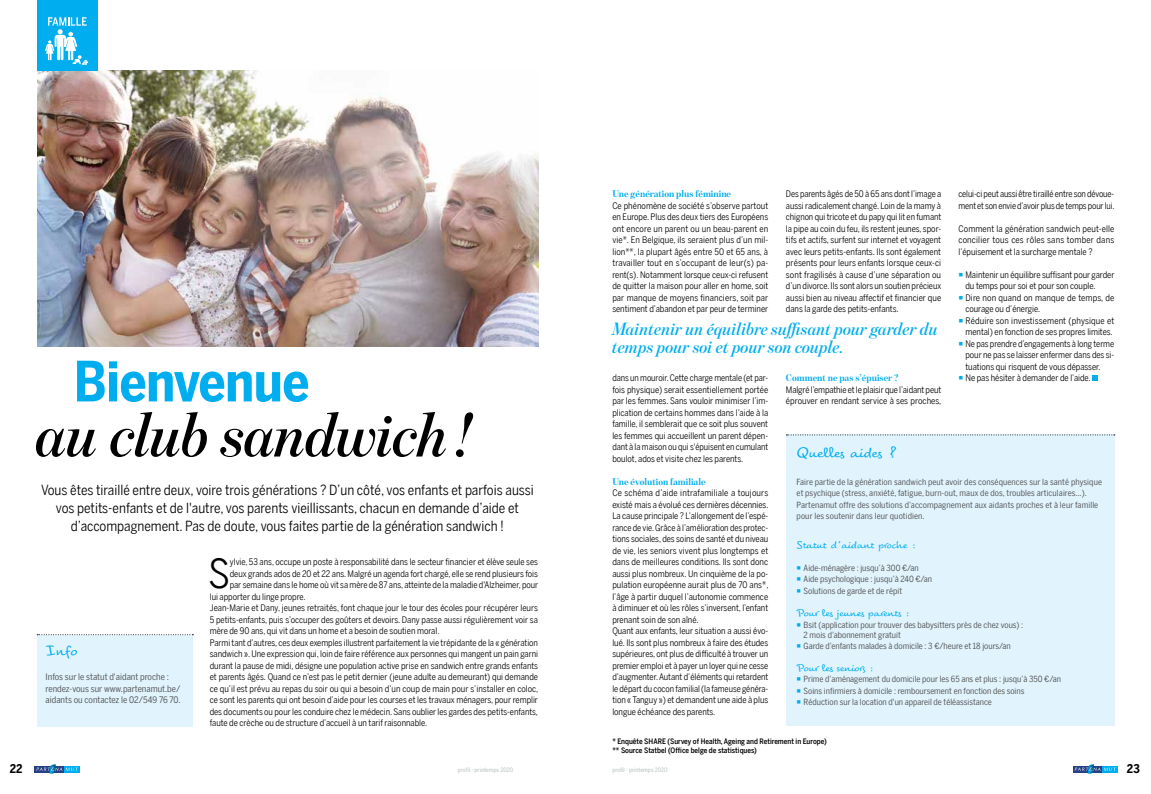
<style>
.page{position:relative;width:1151px;height:794px;background:#fff}
.page>*{position:absolute;margin:0;border:0;box-sizing:border-box;transform-origin:0 0}
.t1{font:italic 600 63.4px "Benton Mod Disp";letter-spacing:-.015em;color:#000}
.t2{font:700 55px "Benton Sans Cond";letter-spacing:-.01em;color:#00aeef}
.t3{font:40.1px "Benton Sans Cond";color:#000}
.t4{font:italic 600 18px/18px "Benton Mod Disp";color:#00aeef}
.t5{font:14px/18px "Benton Sans Cond";color:#000;text-align:center}
.t6{font:14px "Tornac";letter-spacing:-.01em;color:#00aeef}
.t7{font:700 condensed 12px "Benton Sans";color:#000}
.t8{font:700 10px "Benton Mod Disp";color:#00aeef}
.t9{font:10px "Tornac";letter-spacing:-.01em;color:#00aeef}
.t10{font:9px/11.5px "Benton Sans Cond";color:#000;text-align:justify}
.t11{font:9px/11.5px "Benton Sans Cond";color:#58595b}
.t12{font:8.5px/11.5px "Benton Sans Cond";color:#58595b}
.t13{font:500 7.5px/9px "Benton Sans Cond";color:#000}
.t14{font:condensed 6px "Benton Sans";color:#b5bebe}
.s1{color:#00aeef}
</style>
<div class="page">
<img style="left:37px;top:71px;width:501px;height:275px">
<div style="left:37px;top:0;width:61px;height:71px;background:#00aeef"></div>
<svg style="left:45px;top:17px;width:43px;height:48px"></svg>
<div style="left:786px;top:434px;width:328px;height:292px;background:#e1f4fd"></div>
<svg style="left:786px;top:434px;width:329px;height:1px"></svg>
<div style="left:37px;top:634px;width:156px;height:92px;background:#e1f4fd"></div>
<svg style="left:37px;top:634px;width:156px;height:1px"></svg>
<svg style="left:1092px;top:375px;width:6px;height:6px"></svg>
<svg style="left:35px;top:766px;width:2px;height:6px"></svg>
<div style="left:64px;top:765px;width:15px;height:7px;background:#00aeef"></div>
<svg style="left:37px;top:764px;width:41px;height:9px"></svg>
<svg style="left:1073px;top:766px;width:2px;height:6px"></svg>
<div style="left:1102px;top:765px;width:15px;height:7px;background:#00aeef"></div>
<svg style="left:1075px;top:764px;width:41px;height:9px"></svg>
<h2 class="t2" style="left:74px;top:349px;width:237px">Bienvenue</h2>
<h1 class="t1" style="left:37px;top:399px;width:437px">au club sandwich !</h1>
<p class="t5" style="left:41px;top:480px;width:494px">Vous êtes tiraillé entre deux, voire trois générations ? D’un côté, vos enfants et parfois aussi vos petits-enfants et de l'autre, vos parents vieillissants, chacun en demande d’aide et d’accompagnement. Pas de doute, vous faites partie de la génération sandwich !</p>
<h3 class="t6" style="left:46px;top:641px;width:34px">Info</h3>
<p class="t11" style="left:46px;top:671px;width:136px">Infos sur le statut d'aidant proche : rendez-vous sur www.partenamut.be/ aidants ou contactez le 02/549 76 70.</p>
<h3 class="t3" style="left:208px;top:550px;width:23px">S</h3>
<p class="t10" style="left:230px;top:556px;width:310px">ylvie, 53 ans, occupe un poste à responsabilité dans le secteur financier et élève seule ses</p>
<p class="t10" style="left:230px;top:567px;width:310px">deux grands ados de 20 et 22 ans. Malgré un agenda fort chargé, elle se rend plusieurs fois</p>
<p class="t10" style="left:230px;top:579px;width:310px">par semaine dans le home où vit sa mère de 87 ans, atteinte de la maladie d'Alzheimer, pour</p>
<p class="t10" style="left:210px;top:590px;width:97px">lui apporter du linge propre.</p>
<p class="t10" style="left:210px;top:602px;width:330px">Jean-Marie et Dany, jeunes retraités, font chaque jour le tour des écoles pour récupérer leurs</p>
<p class="t10" style="left:210px;top:613px;width:330px">5 petits-enfants, puis s’occuper des goûters et devoirs. Dany passe aussi régulièrement voir sa</p>
<p class="t10" style="left:210px;top:625px;width:231px">mère de 90 ans, qui vit dans un home et a besoin de soutien moral.</p>
<p class="t10" style="left:210px;top:636px;width:330px">Parmi tant d’autres, ces deux exemples illustrent parfaitement la vie trépidante de la « génération</p>
<p class="t10" style="left:210px;top:648px;width:330px">sandwich ». Une expression qui, loin de faire référence aux personnes qui mangent un pain garni</p>
<p class="t10" style="left:210px;top:659px;width:330px">durant la pause de midi, désigne une population active prise en sandwich entre grands enfants</p>
<p class="t10" style="left:210px;top:671px;width:330px">et parents âgés. Quand ce n’est pas le petit dernier (jeune adulte au demeurant) qui demande</p>
<p class="t10" style="left:210px;top:682px;width:330px">ce qu’il est prévu au repas du soir ou qui a besoin d’un coup de main pour s’installer en coloc,</p>
<p class="t10" style="left:210px;top:694px;width:330px">ce sont les parents qui ont besoin d’aide pour les courses et les travaux ménagers, pour remplir</p>
<p class="t10" style="left:210px;top:705px;width:330px">des documents ou pour les conduire chez le médecin. Sans oublier les gardes des petits-enfants,</p>
<p class="t10" style="left:210px;top:717px;width:219px">faute de crèche ou de structure d’accueil à un tarif raisonnable.</p>
<p class="t8" style="left:612px;top:188px;width:120px">Une génération plus féminine</p>
<p class="t10" style="left:612px;top:199px;width:157px">Ce phénomène de société s’observe partout en Europe. Plus des deux tiers des Européens ont encore un parent ou un beau-parent en vie*. En Belgique, ils seraient plus d’un mil&shy;lion**, la plupart âgés entre 50 et 65 ans, à travailler tout en s’occupant de leur(s) pa&shy;rent(s). Notamment lorsque ceux-ci refusent de quitter la maison pour aller en home, soit par manque de moyens financiers, soit par sentiment d’abandon et par peur de terminer</p>
<p class="t10" style="left:786px;top:188px;width:157px">Des parents âgés de 50 à 65 ans dont l’image a aussi radicalement changé. Loin de la mamy à chignon qui tricote et du papy qui lit en fumant la pipe au coin du feu, ils restent jeunes, spor&shy;tifs et actifs, surfent sur internet et voyagent avec leurs petits-enfants. Ils sont également présents pour leurs enfants lorsque ceux-ci sont fragilisés à cause d’une séparation ou d’un divorce. Ils sont alors un soutien précieux aussi bien au niveau affectif et financier que dans la garde des petits-enfants.</p>
<p class="t10" style="left:958px;top:188px;width:158px">celui-ci peut aussi être tiraillé entre son dévoue&shy;ment et son envie d’avoir plus de temps pour lui.</p>
<p class="t10" style="left:958px;top:222px;width:157px">Comment la génération sandwich peut-elle concilier tous ces rôles sans tomber dans l’épuisement et la surcharge mentale ?</p>
<p class="t10" style="left:965px;top:268px;width:150px;text-indent:-7px"><span class="s1">○</span> Maintenir un équilibre suffisant pour garder du temps pour soi et pour son couple.</p>
<p class="t10" style="left:965px;top:291px;width:150px;text-indent:-7px"><span class="s1">○</span> Dire non quand on manque de temps, de courage ou d’énergie.</p>
<p class="t10" style="left:958px;top:314px;width:157px;text-align:right"><span class="s1">○</span> Réduire son investissement (physique et mental) en fonction de ses propres limites.</p>
<p class="t10" style="left:965px;top:337px;width:150px;text-indent:-7px"><span class="s1">○</span> Ne pas prendre d’engagements à long terme pour ne pas se laisser enfermer dans des si&shy;tuations qui risquent de vous dépasser.</p>
<p class="t10" style="left:958px;top:372px;width:134px"><span class="s1">○</span> Ne pas hésiter à demander de l’aide.</p>
<h3 class="t4" style="left:612px;top:319px;width:327px">Maintenir un équilibre suffisant pour garder du temps pour soi et pour son couple.</h3>
<p class="t8" style="left:786px;top:372px;width:114px">Comment ne pas s’épuiser ?</p>
<p class="t10" style="left:786px;top:383px;width:157px">Malgré l’empathie et le plaisir que l’aidant peut éprouver en rendant service à ses proches,</p>
<p class="t10" style="left:612px;top:372px;width:157px">dans un mouroir. Cette charge mentale (et par&shy;fois physique) serait essentiellement portée par les femmes. Sans vouloir minimiser l’im&shy;plication de certains hommes dans l’aide à la famille, il semblerait que ce soit plus souvent les femmes qui accueillent un parent dépen&shy;dant à la maison ou qui s'épuisent en cumulant boulot, ados et visite chez les parents.</p>
<p class="t8" style="left:612px;top:476px;width:95px">Une évolution familiale</p>
<p class="t10" style="left:612px;top:487px;width:158px;text-align:left">Ce schéma d’aide intrafamiliale a toujours existé mais a évolué ces dernières décennies.<br>La cause principale ? L’allongement de l’espé&shy;rance de vie. Grâce à l’amélioration des protec&shy;tions sociales, des soins de santé et du niveau de vie, les seniors vivent plus longtemps et dans de meilleures conditions. Ils sont donc aussi plus nombreux. Un cinquième de la po&shy;pulation européenne aurait plus de 70 ans*, l’âge à partir duquel l’autonomie commence à diminuer et où les rôles s’inversent, l’enfant prenant soin de son aîné.<br>Quant aux enfants, leur situation a aussi évo&shy;lué. Ils sont plus nombreux à faire des études supérieures, ont plus de difficulté à trouver un premier emploi et à payer un loyer qui ne cesse d’augmenter. Autant d’éléments qui retardent le départ du cocon familial (la fameuse généra&shy;tion « Tanguy ») et demandent une aide à plus longue échéance des parents.</p>
<h3 class="t6" style="left:797px;top:443px;width:102px">Quelles aides ?</h3>
<p class="t12" style="left:797px;top:476px;width:307px">Faire partie de la génération sandwich peut avoir des conséquences sur la santé physique et psychique (stress, anxiété, fatigue, burn-out, maux de dos, troubles articulaires…).<br>Partenamut offre des solutions d’accompagnement aux aidants proches et à leur famille pour les soutenir dans leur quotidien.</p>
<p class="t9" style="left:797px;top:538px;width:121px">Statut d’aidant proche :</p>
<p class="t12" style="left:797px;top:562px;width:124px"><span class="s1">○</span> Aide-ménagère : jusqu’à 300 €/an</p>
<p class="t12" style="left:797px;top:573px;width:137px"><span class="s1">○</span> Aide psychologique : jusqu’à 240 €/an</p>
<p class="t12" style="left:797px;top:585px;width:107px"><span class="s1">○</span> Solutions de garde et de répit</p>
<p class="t9" style="left:797px;top:606px;width:114px">Pour les jeunes parents :</p>
<p class="t12" style="left:804px;top:619px;width:221px;line-height:10px;text-indent:-7px"><span class="s1">○</span> Bsit (application pour trouver des babysitters près de chez vous) :<br>2 mois d’abonnement gratuit</p>
<p class="t12" style="left:797px;top:640px;width:216px"><span class="s1">○</span> Garde d’enfants malades à domicile : 3 €/heure et 18 jours/an</p>
<p class="t9" style="left:797px;top:661px;width:78px">Pour les seniors :</p>
<p class="t12" style="left:797px;top:673px;width:266px"><span class="s1">○</span> Prime d’aménagement du domicile pour les 65 ans et plus : jusqu’à 350 €/an</p>
<p class="t12" style="left:797px;top:685px;width:229px"><span class="s1">○</span> Soins infirmiers à domicile : remboursement en fonction des soins</p>
<p class="t12" style="left:797px;top:696px;width:197px"><span class="s1">○</span> Réduction sur la location d'un appareil de téléassistance</p>
<p class="t13" style="left:612px;top:736px;width:216px">* Enquête SHARE (Survey of Health, Ageing and Retirement in Europe) ** Source Statbel (Office belge de statistiques)</p>
<h3 class="t7" style="left:10px;top:761px;width:14px">22</h3>
<h3 class="t7" style="left:1127px;top:761px;width:14px">23</h3>
<p class="t14" style="left:458px;top:766px;width:57px">profil - printemps 2020</p>
<p class="t14" style="left:612px;top:766px;width:57px">profil - printemps 2020</p>
</div>
